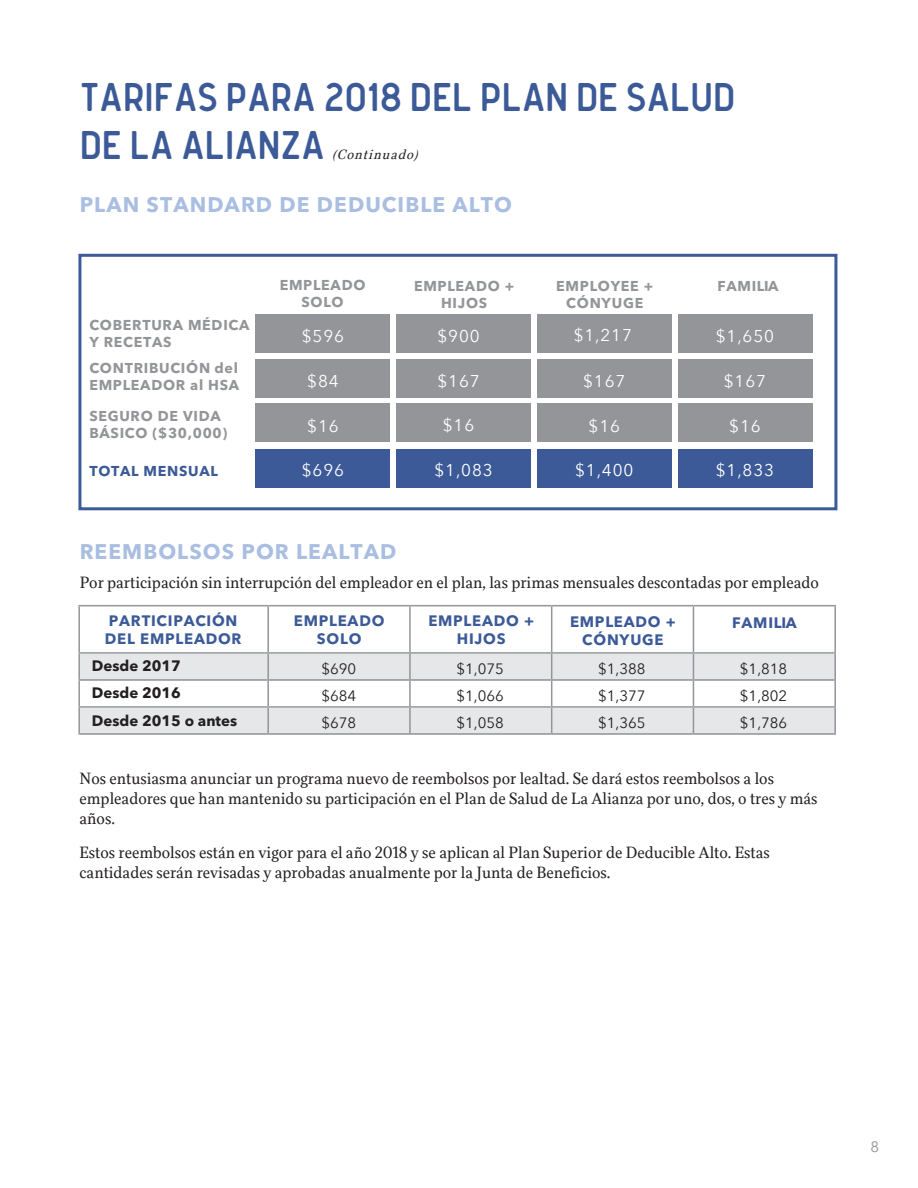
<style>
.page{position:relative;width:918px;height:1188px;background:#fff}
.page>*{position:absolute;margin:0;border:0;box-sizing:border-box;transform-origin:0 0}
.Sub-Head{font:39px/47.4px "Oregon";color:#3c5a98}
.Sub-Head-2{font:700 21px "Avenir Next LT Pro";letter-spacing:.05em;color:#a9bee1}
.Body{font:700 21px "Avenir Next LT Pro";letter-spacing:.05em;color:#a9bee1}
.Sub_Sub-Head{font:17.1px "Avenir Next";letter-spacing:.05em;color:#fff}
.Body-2{font:16.5px/20px "Felice";color:#231f20}
.Table_Header{font:700 15px/18px "Avenir Next LT Pro";letter-spacing:.05em;color:#3c5a98;text-align:center}
.Table_Body{font:15px "Avenir Next";color:#231f20}
.Table_Sub-Head{font:700 15px "Avenir Next LT Pro";color:#231f20}
.t1{font:15px "Avenir Next LT Pro";color:#939598}
.Sub_Sub-Head-2{font:700 14.25px/17.1px "Avenir Next LT Pro";letter-spacing:.05em;color:#939598;text-align:center}
.Sub_Sub-Head-3{font:700 14.25px "Avenir Next LT Pro";letter-spacing:.05em;color:#3c5a98}
.Sub-Head-3{font:italic 13.5px "Felice";color:#231f20}
.s1{font-style:inherit}
.s2{font-family:"Avenir Next LT Pro";font-weight:700;font-size:14.25px;color:#939598}
</style>
<div class="page">
<div style="left:256px;top:314px;width:134px;height:39px;background:#939598"></div>
<div style="left:397px;top:314px;width:134px;height:39px;background:#939598"></div>
<div style="left:537px;top:314px;width:135px;height:39px;background:#939598"></div>
<div style="left:678px;top:314px;width:134px;height:39px;background:#939598"></div>
<div style="left:256px;top:404px;width:134px;height:38px;background:#939598"></div>
<div style="left:397px;top:404px;width:134px;height:38px;background:#939598"></div>
<div style="left:537px;top:404px;width:135px;height:38px;background:#939598"></div>
<div style="left:678px;top:404px;width:134px;height:38px;background:#939598"></div>
<div style="left:256px;top:359px;width:134px;height:38px;background:#939598"></div>
<div style="left:397px;top:359px;width:134px;height:38px;background:#939598"></div>
<div style="left:537px;top:359px;width:135px;height:38px;background:#939598"></div>
<div style="left:678px;top:359px;width:134px;height:38px;background:#939598"></div>
<div style="left:256px;top:449px;width:134px;height:39px;background:#3c5a98"></div>
<div style="left:397px;top:449px;width:134px;height:39px;background:#3c5a98"></div>
<div style="left:537px;top:449px;width:135px;height:39px;background:#3c5a98"></div>
<div style="left:678px;top:449px;width:134px;height:39px;background:#3c5a98"></div>
<div style="left:78px;top:254px;width:759px;height:256px;border:3px solid #3c5a98"></div>
<div style="left:80px;top:654px;width:756px;height:27px;background:#e6e7e9"></div>
<div style="left:80px;top:708px;width:756px;height:27px;background:#e6e7e9"></div>
<hr style="left:78px;top:605px;width:190px;height:1px;background:#939598">
<hr style="left:78px;top:606px;width:2px;height:46px;background:#939598">
<hr style="left:268px;top:605px;width:142px;height:1px;background:#939598">
<hr style="left:267px;top:606px;width:2px;height:46px;background:#939598">
<hr style="left:410px;top:605px;width:142px;height:1px;background:#939598">
<hr style="left:409px;top:606px;width:2px;height:46px;background:#939598">
<hr style="left:552px;top:605px;width:141px;height:1px;background:#939598">
<hr style="left:551px;top:606px;width:1px;height:46px;background:#939598">
<hr style="left:693px;top:605px;width:143px;height:1px;background:#939598">
<hr style="left:693px;top:606px;width:1px;height:46px;background:#939598">
<hr style="left:834px;top:606px;width:2px;height:46px;background:#939598">
<hr style="left:78px;top:652px;width:190px;height:2px;background:#939598">
<hr style="left:78px;top:654px;width:2px;height:25px;background:#939598">
<hr style="left:268px;top:652px;width:142px;height:2px;background:#939598">
<hr style="left:267px;top:654px;width:2px;height:25px;background:#939598">
<hr style="left:410px;top:652px;width:142px;height:2px;background:#939598">
<hr style="left:409px;top:654px;width:2px;height:25px;background:#939598">
<hr style="left:552px;top:652px;width:141px;height:2px;background:#939598">
<hr style="left:693px;top:652px;width:143px;height:2px;background:#939598">
<hr style="left:834px;top:654px;width:2px;height:25px;background:#939598">
<hr style="left:78px;top:679px;width:190px;height:2px;background:#939598">
<hr style="left:78px;top:681px;width:2px;height:25px;background:#939598">
<hr style="left:268px;top:679px;width:142px;height:2px;background:#939598">
<hr style="left:267px;top:681px;width:2px;height:25px;background:#939598">
<hr style="left:410px;top:679px;width:142px;height:2px;background:#939598">
<hr style="left:409px;top:681px;width:2px;height:25px;background:#939598">
<hr style="left:552px;top:679px;width:141px;height:2px;background:#939598">
<hr style="left:693px;top:679px;width:143px;height:2px;background:#939598">
<hr style="left:834px;top:681px;width:2px;height:25px;background:#939598">
<hr style="left:78px;top:706px;width:190px;height:2px;background:#939598">
<hr style="left:78px;top:708px;width:2px;height:25px;background:#939598">
<hr style="left:268px;top:706px;width:142px;height:2px;background:#939598">
<hr style="left:267px;top:708px;width:2px;height:25px;background:#939598">
<hr style="left:410px;top:706px;width:142px;height:2px;background:#939598">
<hr style="left:409px;top:708px;width:2px;height:25px;background:#939598">
<hr style="left:552px;top:706px;width:141px;height:2px;background:#939598">
<svg style="left:551px;top:654px;width:1px;height:79px"></svg>
<hr style="left:693px;top:706px;width:143px;height:2px;background:#939598">
<svg style="left:693px;top:654px;width:1px;height:79px"></svg>
<hr style="left:834px;top:708px;width:2px;height:25px;background:#939598">
<hr style="left:78px;top:733px;width:190px;height:2px;background:#939598">
<hr style="left:268px;top:733px;width:142px;height:2px;background:#939598">
<hr style="left:410px;top:733px;width:142px;height:2px;background:#939598">
<hr style="left:552px;top:733px;width:141px;height:2px;background:#939598">
<hr style="left:693px;top:733px;width:143px;height:2px;background:#939598">
<p class="Sub-Head" style="left:80px;top:73px;width:657px">TARIFAS PARA 2018 DEL PLAN DE SALUD<br>DE LA ALIANZA</p>
<p class="Sub-Head-3" style="left:333px;top:145px;width:87px"><span class="s1">(</span>Continuado<span class="s1">)</span></p>
<p class="Sub-Head-2" style="left:80px;top:192px;width:434px">PLAN STANDARD DE DEDUCIBLE ALTO</p>
<p class="Sub_Sub-Head-2" style="left:280px;top:276px;width:87px">EMPLEADO<br>SOLO</p>
<p class="Sub_Sub-Head-2" style="left:414px;top:277px;width:102px">EMPLEADO +<br>HIJOS</p>
<p class="Sub_Sub-Head-2" style="left:556px;top:277px;width:99px">EMPLOYEE +<br>CÓNYUGE</p>
<p class="Sub_Sub-Head-2" style="left:717px;top:277px;width:63px">FAMILIA</p>
<p class="Sub_Sub-Head" style="left:302px;top:322px;width:44px">$596</p>
<p class="Sub_Sub-Head" style="left:548px;top:321px;width:85px"><span class="s2">+ C</span>$1,217</p>
<p class="Sub_Sub-Head" style="left:716px;top:322px;width:60px">$1,650</p>
<p class="Sub_Sub-Head" style="left:307px;top:366px;width:33px">$84</p>
<p class="Sub_Sub-Head" style="left:583px;top:366px;width:44px">$167</p>
<p class="Sub_Sub-Head" style="left:724px;top:366px;width:44px">$167</p>
<p class="Sub_Sub-Head" style="left:307px;top:411px;width:33px">$16</p>
<p class="Sub_Sub-Head-2" style="left:89px;top:316px;width:162px;text-align:left">COBERTURA MÉDICA<br>Y RECETAS</p>
<p class="Sub_Sub-Head-2" style="left:89px;top:359px;width:151px;text-align:left">CONTRIBUCIÓN del<br>EMPLEADOR al HSA</p>
<p class="Sub_Sub-Head-2" style="left:89px;top:407px;width:139px;text-align:left">SEGURO DE VIDA<br>BÁSICO ($30,000)</p>
<p class="Sub_Sub-Head-3" style="left:89px;top:462px;width:130px">TOTAL MENSUAL</p>
<p class="Sub_Sub-Head" style="left:302px;top:456px;width:44px">$696</p>
<p class="Sub_Sub-Head" style="left:435px;top:456px;width:60px">$1,083</p>
<p class="Sub_Sub-Head" style="left:575px;top:456px;width:60px">$1,400</p>
<p class="Sub_Sub-Head" style="left:716px;top:456px;width:60px">$1,833</p>
<p class="Sub_Sub-Head" style="left:438px;top:322px;width:44px">$900</p>
<p class="Sub_Sub-Head" style="left:438px;top:366px;width:44px">$167</p>
<p class="Sub_Sub-Head" style="left:443px;top:411px;width:33px">$16</p>
<p class="Sub_Sub-Head" style="left:589px;top:411px;width:33px">$16</p>
<p class="Sub_Sub-Head" style="left:729px;top:411px;width:33px">$16</p>
<p class="Body" style="left:80px;top:539px;width:318px">REEMBOLSOS POR LEALTAD</p>
<p class="Body-2" style="left:80px;top:572px;width:741px">Por participación sin interrupción del empleador en el plan, las primas mensuales descontadas por empleado</p>
<p class="Table_Header" style="left:105px;top:612px;width:138px;text-align:left">PARTICIPACIÓN<br>DEL EMPLEADOR</p>
<p class="Table_Header" style="left:294px;top:611px;width:92px">EMPLEADO<br>SOLO</p>
<p class="Table_Header" style="left:428px;top:611px;width:107px">EMPLEADO +<br>HIJOS</p>
<p class="Table_Header" style="left:570px;top:613px;width:107px">EMPLEADO +<br>CÓNYUGE</p>
<p class="Table_Header" style="left:732px;top:613px;width:66px">FAMILIA</p>
<p class="Table_Sub-Head" style="left:92px;top:657px;width:90px">Desde 2017</p>
<p class="Table_Body" style="left:321px;top:656px;width:36px">$690</p>
<p class="Table_Body" style="left:456px;top:656px;width:49px">$1,075</p>
<p class="Table_Body" style="left:598px;top:656px;width:49px">$1,388</p>
<p class="Table_Body" style="left:740px;top:656px;width:49px">$1,818</p>
<p class="Table_Sub-Head" style="left:92px;top:684px;width:90px">Desde 2016</p>
<p class="Table_Body" style="left:321px;top:683px;width:36px">$684</p>
<p class="Table_Body" style="left:456px;top:683px;width:49px">$1,066</p>
<p class="Table_Body" style="left:598px;top:683px;width:49px">$1,377</p>
<p class="Table_Body" style="left:740px;top:683px;width:49px">$1,802</p>
<p class="Table_Sub-Head" style="left:92px;top:712px;width:147px">Desde 2015 o antes</p>
<p class="Table_Body" style="left:321px;top:710px;width:36px">$678</p>
<p class="Table_Body" style="left:456px;top:710px;width:49px">$1,058</p>
<p class="Table_Body" style="left:598px;top:710px;width:49px">$1,365</p>
<p class="Table_Body" style="left:740px;top:710px;width:49px">$1,786</p>
<p class="Body-2" style="left:80px;top:769px;width:740px">Nos entusiasma anunciar un programa nuevo de reembolsos por lealtad. Se dará estos reembolsos a los empleadores que han mantenido su participación en el Plan de Salud de La Alianza por uno, dos, o tres y más años.</p>
<p class="Body-2" style="left:80px;top:842px;width:692px">Estos reembolsos están en vigor para el año 2018 y se aplican al Plan Superior de Deducible Alto. Estas cantidades serán revisadas y aprobadas anualmente por la Junta de Beneficios.</p>
<p class="t1" style="left:870px;top:1138px;width:10px">8</p>
</div>
